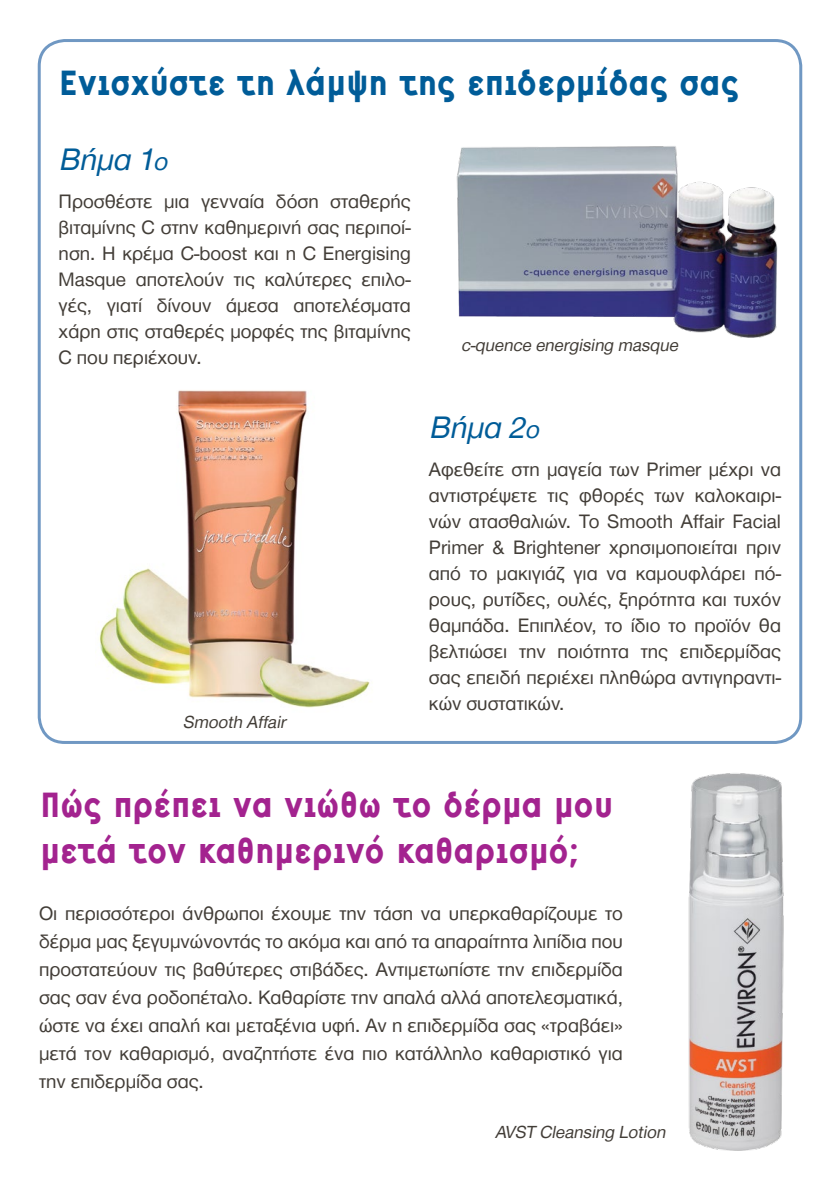
<style>
.page{position:relative;width:840px;height:1191px;background:#fff}
.page>*{position:absolute;margin:0;border:0;box-sizing:border-box;transform-origin:0 0}
.t1{font:800 38px/45.6px "CF Sans";color:#a3238f}
.t2{font:800 38px "CF Sans";color:#005c98}
.t3{font:italic 32px "Helvetica Neue Greek";color:#005c98}
.t4{font:20px/26px "Helvetica Neue Greek";color:#423d37;text-align:justify}
.t5{font:italic 18px "Helvetica Neue Greek";color:#423d37}
.s1{font-size:26px}
</style>
<div class="page">
<div style="left:38px;top:39px;width:763px;height:705px;border:3px solid #7098c3;border-radius:26px"></div>
<img style="left:688px;top:773px;width:96px;height:378px">
<img style="left:456px;top:146px;width:322px;height:192px">
<img style="left:99px;top:390px;width:271px;height:318px">
<h1 class="t2" style="left:59px;top:64px;width:680px">Ενισχύστε τη λάμψη της επιδερμίδας σας</h1>
<h2 class="t3" style="left:59px;top:142px;width:115px">Βήμα 1<span class="s1">ο</span></h2>
<p class="t4" style="left:59px;top:188px;width:353px">Προσθέστε μια γενναία δόση σταθερής βιταμίνης C στην καθημερινή σας περιποί&shy;ηση. Η κρέμα C-boost και η C Energising Masque αποτελούν τις καλύτερες επιλο&shy;γές, γιατί δίνουν άμεσα αποτελέσματα χάρη στις σταθερές μορφές της βιταμίνης C που περιέχουν.</p>
<p class="t5" style="left:461px;top:335px;width:222px">c-quence energising masque</p>
<p class="t5" style="left:183px;top:712px;width:108px">Smooth Affair</p>
<h2 class="t3" style="left:428px;top:410px;width:117px">Βήμα 2<span class="s1">ο</span></h2>
<p class="t4" style="left:428px;top:456px;width:353px">Αφεθείτε στη μαγεία των Primer μέχρι να αντιστρέψετε τις φθορές των καλοκαιρι&shy;νών ατασθαλιών. Το Smooth Affair Facial Primer &amp; Brightener χρησιμοποιείται πριν από το μακιγιάζ για να καμουφλάρει πό&shy;ρους, ρυτίδες, ουλές, ξηρότητα και τυχόν θαμπάδα. Επιπλέον, το ίδιο το προϊόν θα βελτιώσει την ποιότητα της επιδερμίδας σας επειδή περιέχει πληθώρα αντιγηραντι&shy;κών συστατικών.</p>
<h1 class="t1" style="left:40px;top:783px;width:574px">Πώς πρέπει να νιώθω το δέρμα μου μετά τον καθημερινό καθαρισμό;</h1>
<p class="t4" style="left:39px;top:899px;width:585px;line-height:28px">Οι περισσότεροι άνθρωποι έχουμε την τάση να υπερκαθαρίζουμε το δέρμα μας ξεγυμνώνοντάς το ακόμα και από τα απαραίτητα λιπίδια που προστατεύουν τις βαθύτερες στιβάδες. Αντιμετωπίστε την επιδερμίδα σας σαν ένα ροδοπέταλο. Καθαρίστε την απαλά αλλά αποτελεσματικά, ώστε να έχει απαλή και μεταξένια υφή. Αν η επιδερμίδα σας «τραβάει» μετά τον καθαρισμό, αναζητήστε ένα πιο κατάλληλο καθαριστικό για την επιδερμίδα σας.</p>
<p class="t5" style="left:494px;top:1122px;width:175px">AVST Cleansing Lotion</p>
</div>
